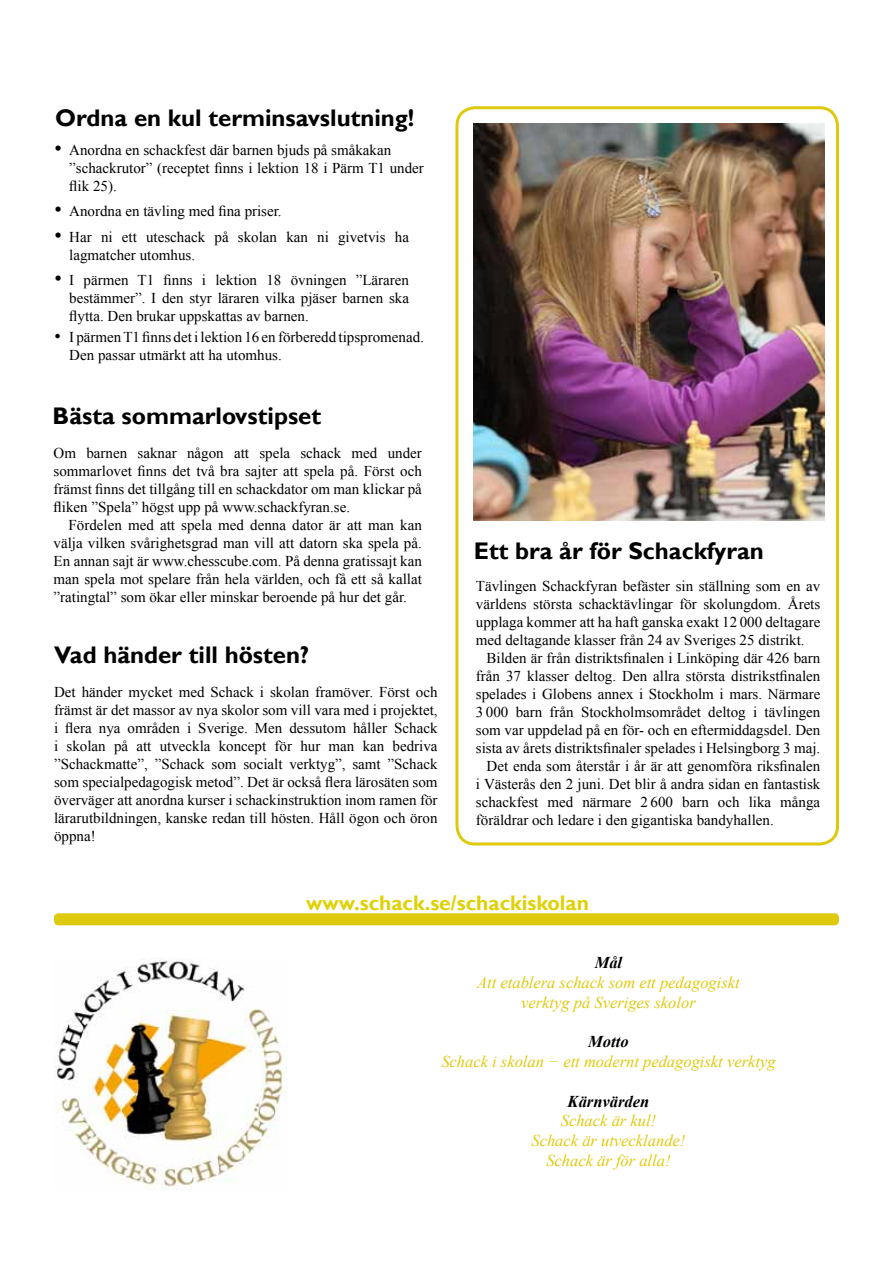
<style>
.page{position:relative;width:893px;height:1263px;background:#fff}
.page>*{position:absolute;margin:0;border:0;box-sizing:border-box;transform-origin:0 0}
.t1{font:700 24px "Gill Sans";color:#000}
.t2{font:700 21px "Gill Sans";color:#e0d107}
.t3{font:italic 16.5px/19.8px "Times New Roman";color:#dfc90d;text-align:center}
.t4{font:italic 700 16.5px "Times New Roman";color:#000}
.t5{font:15px/18px "Times New Roman";color:#000;text-align:justify}
.s1{font-size:21px}
.s2{font-size:18px}
</style>
<div class="page">
<div style="left:455px;top:106px;width:384px;height:739px;border:3px solid #dfc90d;border-radius:18px"></div>
<div style="left:54px;top:913px;width:785px;height:12px;background:#dfc90d;border-radius:4px"></div>
<img style="left:54px;top:958px;width:233px;height:232px">
<img style="left:474px;top:123px;width:350px;height:397px">
<h1 class="t1" style="left:55px;top:103px;width:361px">Ordna en kul terminsavslutning!</h1>
<p class="t5" style="left:69px;top:141px;width:356px;text-align:left;text-indent:-15px"><span class="s1">•</span> Anordna en schackfest där barnen bjuds på småkakan ”schackrutor” (receptet finns i lektion 18 i Pärm T1 under flik 25).</p>
<p class="t5" style="left:54px;top:202px;width:229px"><span class="s1">•</span> Anordna en tävling med fina priser.</p>
<p class="t5" style="left:69px;top:227px;width:341px;text-indent:-15px"><span class="s1">•</span> Har ni ett uteschack på skolan kan ni givetvis ha lagmatcher utomhus.</p>
<p class="t5" style="left:69px;top:271px;width:341px;text-indent:-15px"><span class="s1">•</span> I pärmen T1 finns i lektion 18 övningen ”Läraren bestämmer”. I den styr läraren vilka pjäser barnen ska flytta. Den brukar uppskattas av barnen.</p>
<p class="t5" style="left:69px;top:328px;width:356px;text-indent:-15px"><span class="s2">•</span> I pärmen T1 finns det i lektion 16 en förberedd tipspromenad.<br>Den passar utmärkt att ha utomhus.</p>
<h1 class="t1" style="left:53px;top:401px;width:270px">Bästa sommarlovstipset</h1>
<p class="t5" style="left:54px;top:444px;width:370px">Om barnen saknar någon att spela schack med under sommarlovet finns det två bra sajter att spela på. Först och främst finns det tillgång till en schackdator om man klickar på fliken ”Spela” högst upp på www.schackfyran.se.</p>
<p class="t5" style="left:54px;top:516px;width:370px;text-indent:15px">Fördelen med att spela med denna dator är att man kan välja vilken svårighetsgrad man vill att datorn ska spela på.<br>En annan sajt är www.chesscube.com. På denna gratissajt kan man spela mot spelare från hela världen, och få ett så kallat ”ratingtal” som ökar eller minskar beroende på hur det går.</p>
<h1 class="t1" style="left:54px;top:641px;width:257px">Vad händer till hösten?</h1>
<p class="t5" style="left:54px;top:683px;width:385px">Det händer mycket med Schack i skolan framöver. Först och främst är det massor av nya skolor som vill vara med i projektet, i flera nya områden i Sverige. Men dessutom håller Schack i skolan på att utveckla koncept för hur man kan bedriva ”Schackmatte”, ”Schack som socialt verktyg”, samt ”Schack som specialpedagogisk metod”. Det är också flera lärosäten som överväger att anordna kurser i schackinstruktion inom ramen för lärarutbildningen, kanske redan till hösten. Håll ögon och öron öppna!</p>
<h1 class="t1" style="left:474px;top:537px;width:292px">Ett bra år för Schackfyran</h1>
<p class="t5" style="left:476px;top:576px;width:346px">Tävlingen Schackfyran befäster sin ställning som en av världens största schacktävlingar för skolungdom. Årets upplaga kommer att ha haft ganska exakt 12 000 deltagare med deltagande klasser från 24 av Sveriges 25 distrikt.</p>
<p class="t5" style="left:486px;top:648px;width:335px">Bilden är från distriktsfinalen i Linköping där 426 barn</p>
<p class="t5" style="left:476px;top:666px;width:346px">från 37 klasser deltog. Den allra största distrikstfinalen</p>
<p class="t5" style="left:476px;top:684px;width:346px">spelades i Globens annex i Stockholm i mars. Närmare</p>
<p class="t5" style="left:476px;top:702px;width:346px">3 000 barn från Stockholmsområdet deltog i tävlingen</p>
<p class="t5" style="left:476px;top:720px;width:346px">som var uppdelad på en för- och en eftermiddagsdel. Den</p>
<p class="t5" style="left:476px;top:738px;width:346px">sista av årets distriktsfinaler spelades i Helsingborg 3 maj.</p>
<p class="t5" style="left:486px;top:756px;width:335px">Det enda som återstår i år är att genomföra riksfinalen</p>
<p class="t5" style="left:476px;top:774px;width:346px">i Västerås den 2 juni. Det blir å andra sidan en fantastisk</p>
<p class="t5" style="left:476px;top:792px;width:346px">schackfest med närmare 2 600 barn och lika många</p>
<p class="t5" style="left:476px;top:810px;width:299px">föräldrar och ledare i den gigantiska bandyhallen.</p>
<h2 class="t2" style="left:306px;top:890px;width:284px">www.schack.se/schackiskolan</h2>
<p class="t4" style="left:595px;top:951px;width:29px">Mål</p>
<p class="t3" style="left:477px;top:972px;width:264px">Att etablera schack som ett pedagogiskt verktyg på Sveriges skolor</p>
<p class="t4" style="left:588px;top:1030px;width:42px">Motto</p>
<p class="t3" style="left:441px;top:1051px;width:336px">Schack i skolan − ett modernt pedagogiskt verktyg</p>
<p class="t4" style="left:568px;top:1089px;width:83px">Kärnvärden</p>
<p class="t3" style="left:531px;top:1110px;width:155px">Schack är kul!<br>Schack är utvecklande!<br>Schack är för alla!</p>
</div>
